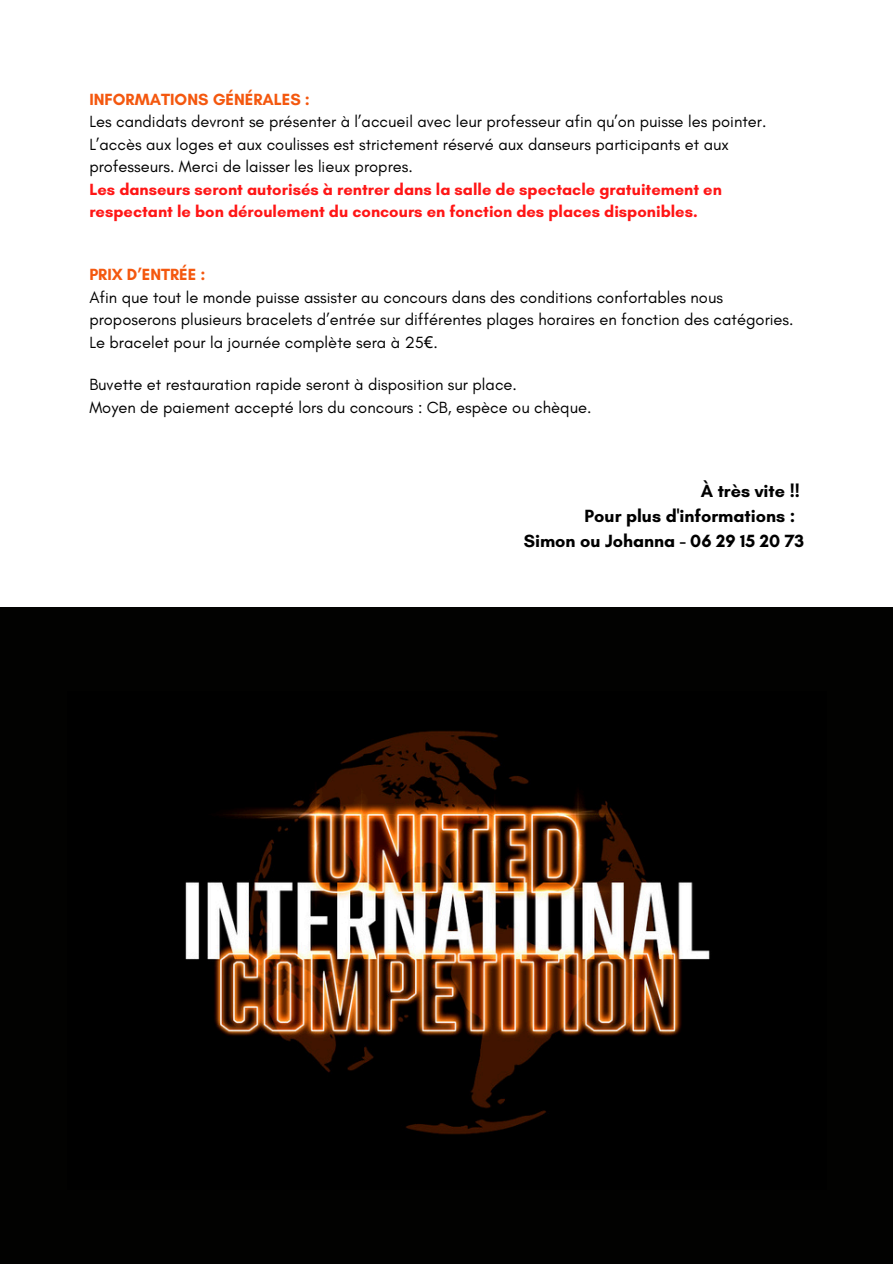
<style>
.page{position:relative;width:894px;height:1264px;background:#fff}
.page>*{position:absolute;margin:0;border:0;box-sizing:border-box;transform-origin:0 0}
.t1{font:700 18px "Glacial Indifference";color:#000}
.t2{font:16.5px/22.5px "Glacial Indifference";color:#000}
.t3{font:700 16.5px/22.5px "Glacial Indifference";color:#ff1616}
.t4{font:700 16.5px "Glacial Indifference";color:#f4580f}
.s1{font-family:"Noto Sans"}
</style>
<div class="page">
<div style="left:0;top:607px;width:892px;height:656px;background:#020201"></div>
<img style="left:185px;top:731px;width:525px;height:404px">
<p class="t4" style="left:89px;top:89px;width:222px">INFORMATIONS GÉNÉRALES :</p>
<p class="t2" style="left:89px;top:110px;width:678px">Les candidats devront se présenter à l’accueil avec leur professeur afin qu’on puisse les pointer.<br>L’accès aux loges et aux coulisses est strictement réservé aux danseurs participants et aux professeurs. Merci de laisser les lieux propres.</p>
<p class="t3" style="left:89px;top:177px;width:633px">Les danseurs seront autorisés à rentrer dans la salle de spectacle gratuitement en respectant le bon déroulement du concours en fonction des places disponibles.</p>
<p class="t4" style="left:89px;top:264px;width:117px">PRIX D’ENTRÉE :</p>
<p class="t2" style="left:89px;top:285px;width:705px">Afin que tout le monde puisse assister au concours dans des conditions confortables nous proposerons plusieurs bracelets d’entrée sur différentes plages horaires en fonction des catégories.</p>
<p class="t2" style="left:89px;top:330px;width:350px">Le bracelet pour la journée complète sera à 25<span class="s1">€</span>.</p>
<p class="t2" style="left:89px;top:373px;width:429px">Buvette et restauration rapide seront à disposition sur place.</p>
<h1 class="t2" style="left:89px;top:396px;width:503px">Moyen de paiement accepté lors du concours : CB, espèce ou chèque.</h1>
<p class="t1" style="left:700px;top:480px;width:100px">À très vite !!</p>
<p class="t1" style="left:584px;top:505px;width:212px">Pour plus d'informations :</p>
<p class="t1" style="left:523px;top:530px;width:282px">Simon ou Johanna - 06 29 15 20 73</p>
</div>
